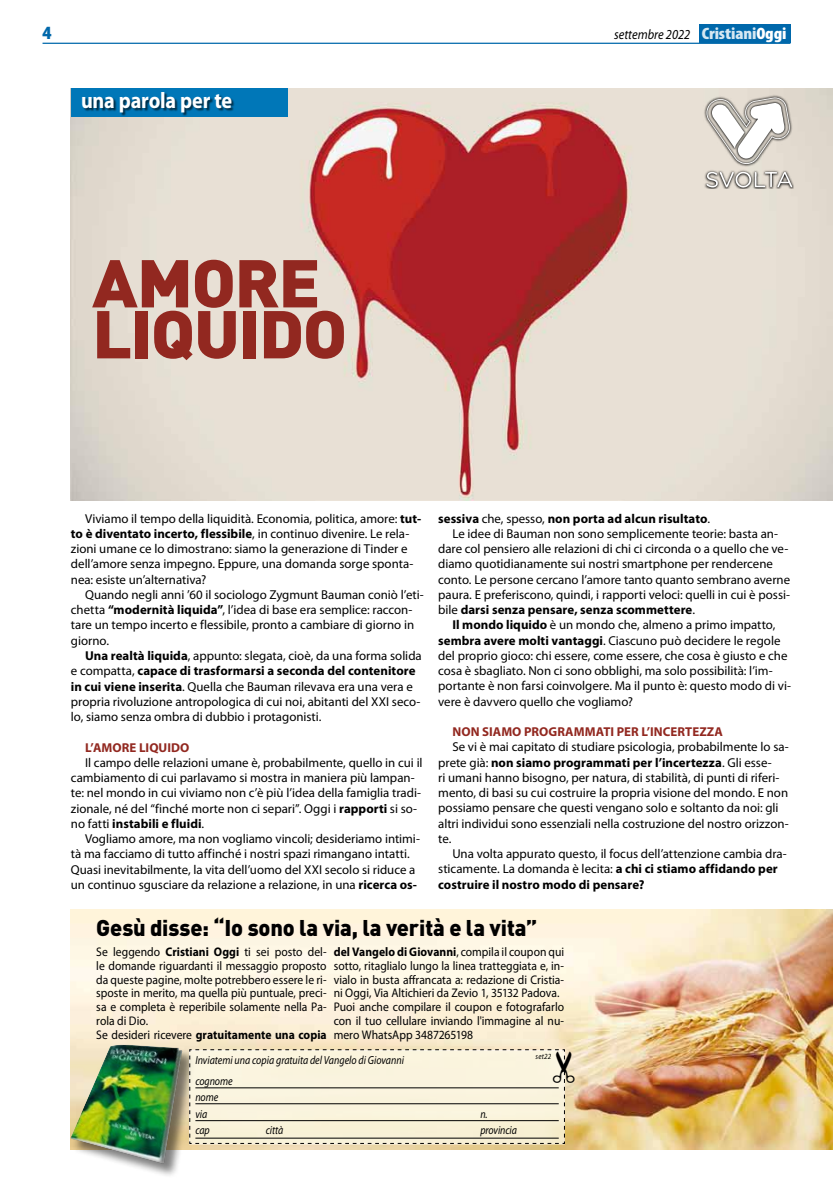
<style>
.page{position:relative;width:833px;height:1188px;background:#fff}
.page>*{position:absolute;margin:0;border:0;box-sizing:border-box;transform-origin:0 0}
.t1{font:900 66.38px/50.9px "DIN";letter-spacing:-.025em;color:#922820;scale:1.05 1}
.t2{font:900 22.5px "DIN";letter-spacing:-.005em;color:#000}
.t3{font:700 22.5px "Myriad Pro";letter-spacing:-.01em;color:#fff;scale:.9 1}
.t4{font:900 condensed 18.75px "Myriad Pro";color:#0068ab;scale:1.1 1}
.t5{font:italic 13.75px "Myriad Pro";color:#000;scale:.9 1}
.t6{font:12.88px/15.2px "Myriad Pro";color:#000}
.t7{font:700 12.88px "Myriad Pro";letter-spacing:.005em;color:#000}
.t8{font:700 12.88px "Myriad Pro";color:#922820}
.t9{font:12.5px/13.8px "Myriad Pro";color:#000;scale:.93 1}
.t10{font:italic 11.75px/16.4px "Myriad Pro";letter-spacing:-.005em;color:#000;scale:.85 1}
.t11{font:italic 7.88px "Myriad Pro";letter-spacing:.02em;color:#000;scale:.9 1}
.s1{font-weight:900;font-style:normal;font-stretch:condensed;font-size:16.62px;color:#d7e8f2}
.s2{font-weight:900;font-style:normal;font-stretch:condensed;font-size:16.62px;color:#fff}
.s3{font-weight:700}
.s4{font-weight:400}
</style>
<div class="page">
<img style="left:71px;top:89px;width:762px;height:411px">
<div style="left:698px;top:25px;width:92px;height:18px;background:#0068ab"></div>
<hr style="left:43px;top:43px;width:747px;height:1px;background:#0068ab">
<div style="left:71px;top:89px;width:216px;height:28px;background:#0077b8"></div>
<div style="left:83px;top:92px;width:152px;height:24px;background:#000;opacity:.6"></div>
<img style="left:71px;top:909px;width:762px;height:239px">
<svg style="left:702px;top:94px;width:92px;height:95px;background:#d0cac1"></svg>
<img style="left:706px;top:97px;width:84px;height:67px">
<svg style="left:70px;top:1027px;width:504px;height:149px"></svg>
<h3 class="t4" style="left:43px;top:21px;width:10px">4</h3>
<h2 class="t3" style="left:81px;top:86px;width:169px">una parola per te</h2>
<h1 class="t1" style="left:92px;top:254px;width:244px">AMORE<br>LIQUIDO</h1>
<p class="t5" style="left:614px;top:26px;width:193px">settembre 2022 <span class="s1">Cristiani</span><span class="s2">Oggi</span></p>
<p class="t6" style="left:71px;top:510px;width:352px;text-indent:14px">Viviamo il tempo della liquidità. Economia, politica, amore: <span class="s3">tut&shy;to è diventato incerto, flessibile</span>, in continuo divenire. Le rela&shy;zioni umane ce lo dimostrano: siamo la generazione di Tinder e dell’amore senza impegno. Eppure, una domanda sorge sponta&shy;nea: esiste un’alternativa?</p>
<p class="t6" style="left:71px;top:586px;width:354px;text-indent:14px">Quando negli anni ’60 il sociologo Zygmunt Bauman coniò l’eti&shy;chetta <span class="s3">“modernità liquida”</span>, l’idea di base era semplice: raccon&shy;tare un tempo incerto e flessibile, pronto a cambiare di giorno in giorno.</p>
<p class="t6" style="left:71px;top:647px;width:352px;text-indent:14px"><span class="s3">Una realtà liquida</span>, appunto: slegata, cioè, da una forma solida e compatta, <span class="s3">capace di trasformarsi a seconda del contenitore in cui viene inserita</span>. Quella che Bauman rilevava era una vera e propria rivoluzione antropologica di cui noi, abitanti del XXI seco&shy;lo, siamo senza ombra di dubbio i protagonisti.</p>
<p class="t8" style="left:85px;top:738px;width:82px">L’amore liquido</p>
<p class="t6" style="left:71px;top:754px;width:353px;text-indent:14px">Il campo delle relazioni umane è, probabilmente, quello in cui il cambiamento di cui parlavamo si mostra in maniera più lampan&shy;te: nel mondo in cui viviamo non c’è più l’idea della famiglia tradi&shy;zionale, né del “finché morte non ci separi”. Oggi i <span class="s3">rapporti</span> si so&shy;no fatti <span class="s3">instabili e fluidi</span>.</p>
<p class="t6" style="left:71px;top:830px;width:351px;text-indent:14px">Vogliamo amore, ma non vogliamo vincoli; desideriamo intimi&shy;tà ma facciamo di tutto affinché i nostri spazi rimangano intatti.<br>Quasi inevitabilmente, la vita dell’uomo del XXI secolo si riduce a un continuo sgusciare da relazione a relazione, in una <span class="s3">ricerca os-</span></p>
<p class="t7" style="left:438px;top:509px;width:273px">sessiva <span class="s4">che, spesso,</span> non porta ad alcun risultato<span class="s4">.</span></p>
<p class="t6" style="left:452px;top:525px;width:327px">Le idee di Bauman non sono semplicemente teorie: basta an-</p>
<p class="t6" style="left:438px;top:540px;width:352px">dare col pensiero alle relazioni di chi ci circonda o a quello che ve-</p>
<p class="t6" style="left:438px;top:556px;width:336px">diamo quotidianamente sui nostri smartphone per rendercene</p>
<p class="t6" style="left:438px;top:571px;width:353px">conto. Le persone cercano l’amore tanto quanto sembrano averne</p>
<p class="t6" style="left:438px;top:586px;width:353px">paura. E preferiscono, quindi, i rapporti veloci: quelli in cui è possi-</p>
<p class="t7" style="left:438px;top:601px;width:258px"><span class="s4">bile</span> darsi senza pensare, senza scommettere<span class="s4">.</span></p>
<p class="t6" style="left:452px;top:617px;width:324px"><span class="s3">Il mondo liquido</span> è un mondo che, almeno a primo impatto,</p>
<p class="t6" style="left:438px;top:632px;width:344px"><span class="s3">sembra avere molti vantaggi</span>. Ciascuno può decidere le regole</p>
<p class="t6" style="left:438px;top:647px;width:351px">del proprio gioco: chi essere, come essere, che cosa è giusto e che</p>
<p class="t6" style="left:438px;top:662px;width:336px">cosa è sbagliato. Non ci sono obblighi, ma solo possibilità: l’im-</p>
<p class="t6" style="left:438px;top:678px;width:354px">portante è non farsi coinvolgere. Ma il punto è: questo modo di vi-</p>
<p class="t6" style="left:438px;top:693px;width:196px">vere è davvero quello che vogliamo?</p>
<p class="t8" style="left:452px;top:723px;width:206px">Non siamo prog rammati per l’ince</p>
<p class="t8" style="left:677px;top:723px;width:47px">rtezza</p>
<p class="t6" style="left:438px;top:739px;width:352px;text-indent:14px">Se vi è mai capitato di studiare psicologia, probabilmente lo sa&shy;prete già: <span class="s3">non siamo programmati per l’incertezza</span>. Gli esse-<br>ri umani hanno bisogno, per natura, di stabilità, di punti di riferi&shy;mento, di basi su cui costruire la propria visione del mondo. E non possiamo pensare che questi vengano solo e soltanto da noi: gli altri individui sono essenziali nella costruzione del nostro orizzon&shy;te.</p>
<p class="t6" style="left:438px;top:845px;width:350px;text-indent:14px">Una volta appurato questo, il focus dell’attenzione cambia dra&shy;sticamente. La domanda è lecita: <span class="s3">a chi ci stiamo affidando per costruire il nostro modo di pensare?</span></p>
<h2 class="t2" style="left:96px;top:912px;width:442px">Gesù disse: “Io sono la via, la verità e la vita”</h2>
<p class="t9" style="left:96px;top:944px;width:249px">Se leggendo <span class="s3">Cristiani Oggi</span> ti sei posto del&shy;le domande riguardanti il messaggio proposto da queste pagine, molte potrebbero essere le ri&shy;sposte in merito, ma quella più puntuale, preci&shy;sa e completa è reperibile solamente nella Pa&shy;rola di Dio.<br>Se desideri ricevere <span class="s3">gratuitamente una copia</span></p>
<p class="t9" style="left:334px;top:944px;width:249px"><span class="s3">del Vangelo di Giovanni</span>, compila il coupon qui sotto, ritaglialo lungo la linea tratteggiata e, in&shy;vialo in busta affrancata a: redazione di Cristia&shy;ni Oggi, Via Altichieri da Zevio 1, 35132 Padova.<br>Puoi anche compilare il coupon e fotografarlo con il tuo cellulare inviando l'immagine al nu&shy;mero WhatsApp 3487265198</p>
<p class="t10" style="left:195px;top:1072px;width:45px">cognome nome via</p>
<p class="t10" style="left:195px;top:1051px;width:247px">Inviatemi una copia gratuita del Vangelo di Giovanni</p>
<p class="t11" style="left:535px;top:1051px;width:19px">set22</p>
<p class="t10" style="left:480px;top:1105px;width:10px">n.</p>
<p class="t10" style="left:195px;top:1121px;width:18px">cap</p>
<p class="t10" style="left:266px;top:1121px;width:22px">città</p>
<p class="t10" style="left:480px;top:1121px;width:44px">provincia</p>
</div>
